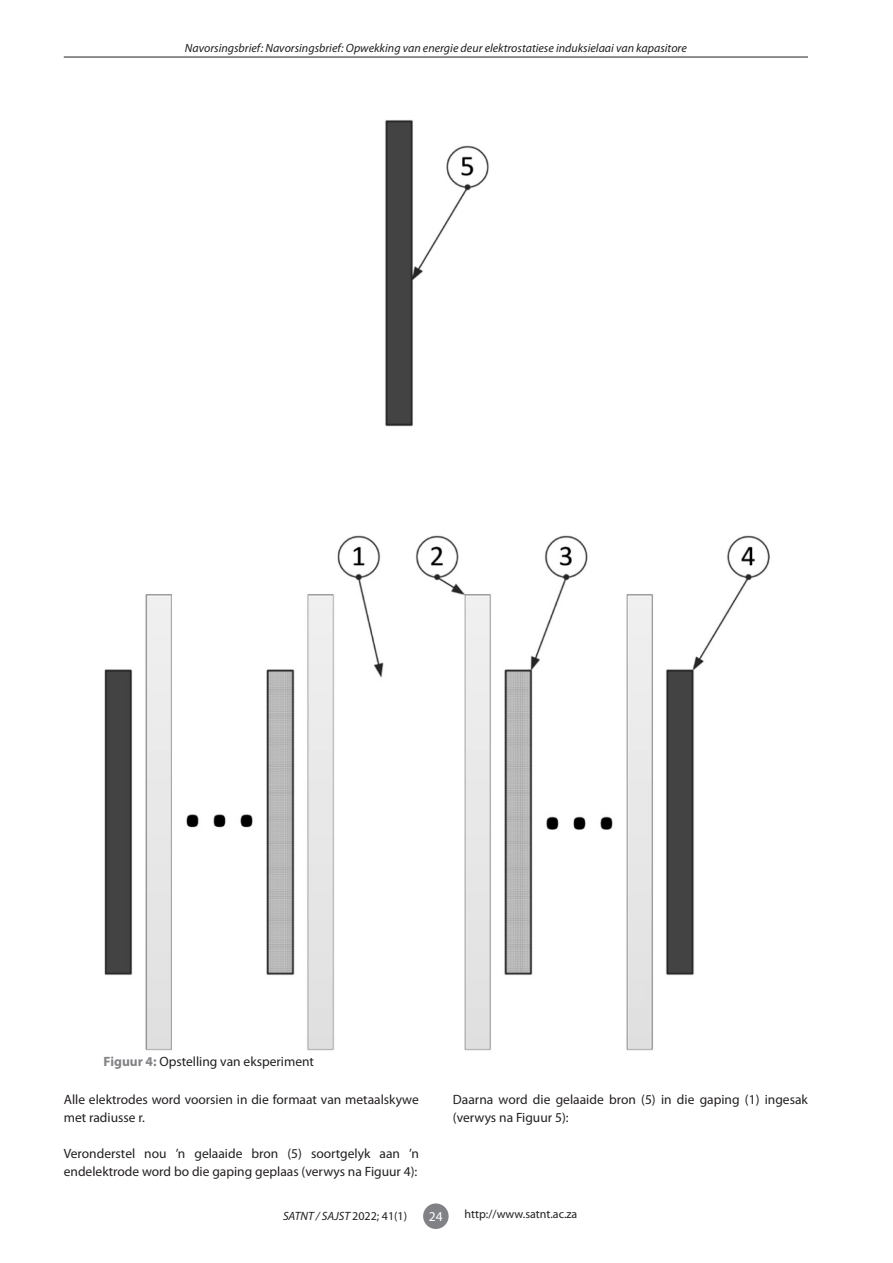
<style>
.page{position:relative;width:893px;height:1263px;background:#fff}
.page>*{position:absolute;margin:0;border:0;box-sizing:border-box;transform-origin:0 0}
.t1{font:13.5px/18px "Myriad Pro";color:#231f20}
.t2{font:13.5px "Myriad Pro";color:#fff}
.t3{font:italic 12px "Myriad Pro";color:#231f20}
.t4{font:12px "Myriad Pro";color:#231f20}
.s1{font-weight:700;color:#808285}
.s2{font-style:normal}
</style>
<div class="page">
<div style="left:423px;top:1203px;width:26px;height:26px;background:#808285;border-radius:50%"></div>
<hr style="left:64px;top:57px;width:744px;height:1px;background:#231f20">
<img style="left:104px;top:120px;width:666px;height:931px">
<p class="t3" style="left:185px;top:40px;width:503px">Navorsingsbrief: Navorsingsbrief: Opwekking van energie deur elektrostatiese induksielaai van kapasitore</p>
<p class="t1" style="left:104px;top:1052px;width:212px"><span class="s1">Figuur 4:</span> Opstelling van eksperiment</p>
<p class="t1" style="left:64px;top:1090px;width:357px">Alle elektrodes word voorsien in die formaat van metaalskywe met radiusse r.</p>
<p class="t1" style="left:64px;top:1144px;width:357px">Veronderstel nou ’n gelaaide bron (5) soortgelyk aan ’n endelektrode word bo die gaping geplaas (verwys na Figuur 4):</p>
<p class="t1" style="left:453px;top:1090px;width:356px">Daarna word die gelaaide bron (5) in die gaping (1) ingesak (verwys na Figuur 5):</p>
<p class="t3" style="left:283px;top:1208px;width:126px">SATNT / SAJST <span class="s2">2022; 41(1)</span></p>
<p class="t2" style="left:429px;top:1208px;width:15px">24</p>
<p class="t4" style="left:465px;top:1207px;width:114px">http://www.satnt.ac.za</p>
</div>
